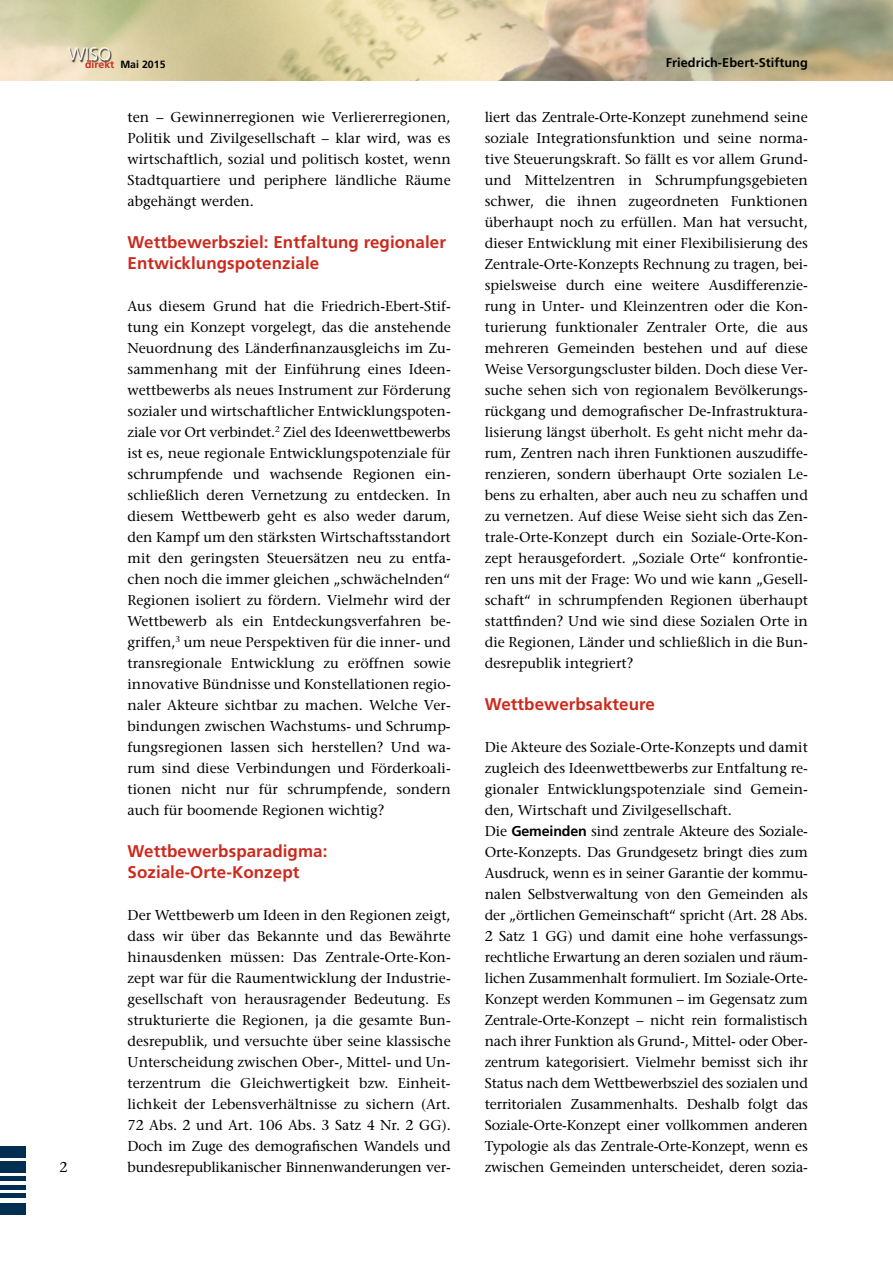
<style>
.page{position:relative;width:893px;height:1263px;background:#fff}
.page>*{position:absolute;margin:0;border:0;box-sizing:border-box;transform-origin:0 0}
.t1{font:300 18px "Frutiger";color:#fff}
.t2{font:700 16.95px/21px "Frutiger";letter-spacing:.005em;color:#cb2a1d}
.t3{font:14.25px/21px "Stone Serif";letter-spacing:-.01em;color:#000;text-align:justify}
.t4{font:700 12.75px "Frutiger";letter-spacing:.005em;color:#000}
.t5{font:700 10.5px "Frutiger";letter-spacing:.005em;color:#000}
.s1{color:#cb2a1d}
.s2{font-family:"Frutiger";font-weight:700}
</style>
<div class="page">
<img style="left:0;top:0;width:893px;height:80px">
<div style="left:0;top:1147px;width:26px;height:11px;background:#002f52"></div>
<div style="left:0;top:1204px;width:26px;height:11px;background:#002f52"></div>
<div style="left:0;top:1161px;width:26px;height:12px;background:#002f52"></div>
<hr style="left:0;top:1177px;width:26px;height:4px;background:#002f52">
<hr style="left:0;top:1185px;width:26px;height:4px;background:#002f52">
<hr style="left:0;top:1194px;width:26px;height:4px;background:#002f52">
<div style="left:69px;top:48px;width:43px;height:14px;background:#000;opacity:.75"></div>
<p class="t1" style="left:68px;top:44px;width:44px">WISO</p>
<p class="t5" style="left:85px;top:59px;width:82px"><span class="s1">direkt</span> Mai 2015</p>
<p class="t4" style="left:666px;top:55px;width:144px">Friedrich-Ebert-Stiftung</p>
<p class="t3" style="left:128px;top:106px;width:325px">ten – Gewinnerregionen wie Verliererregionen, Politik und Zivilgesellschaft – klar wird, was es wirtschaftlich, sozial und politisch kostet, wenn Stadtquartiere und periphere ländliche Räume abgehängt werden.</p>
<p class="t2" style="left:128px;top:231px;width:320px">Wettbewerbsziel: Entfaltung regionaler<br>Entwicklungspotenziale</p>
<p class="t3" style="left:128px;top:295px;width:325px">Aus diesem Grund hat die Friedrich-Ebert-Stif&shy;tung ein Konzept vorgelegt, das die anstehende Neuordnung des Länderfinanzausgleichs im Zu&shy;sammenhang mit der Einführung eines Ideen&shy;wettbewerbs als neues Instrument zur Förderung sozialer und wirtschaftlicher Entwicklungspoten&shy;ziale vor Ort verbindet.<sup>2</sup> Ziel des Ideenwettbewerbs ist es, neue regionale Entwicklungspotenziale für schrumpfende und wachsende Regionen ein&shy;schließlich deren Vernetzung zu entdecken. In diesem Wettbewerb geht es also weder darum, den Kampf um den stärksten Wirtschaftsstandort mit den geringsten Steuersätzen neu zu entfa&shy;chen noch die immer gleichen „schwächelnden“ Regionen isoliert zu fördern. Vielmehr wird der Wettbewerb als ein Entdeckungsverfahren be&shy;griffen,<sup>3</sup> um neue Perspektiven für die inner- und transregionale Entwicklung zu eröffnen sowie innovative Bündnisse und Konstellationen regio&shy;naler Akteure sichtbar zu machen. Welche Ver&shy;bindungen zwischen Wachstums- und Schrump&shy;fungsregionen lassen sich herstellen? Und wa&shy;rum sind diese Verbindungen und Förderkoali&shy;tionen nicht nur für schrumpfende, sondern auch für boomende Regionen wichtig?</p>
<p class="t2" style="left:128px;top:840px;width:201px">Wettbewerbsparadigma:<br>Soziale-Orte-Konzept</p>
<p class="t3" style="left:128px;top:904px;width:325px">Der Wettbewerb um Ideen in den Regionen zeigt, dass wir über das Bekannte und das Bewährte hinausdenken müssen: Das Zentrale-Orte-Kon&shy;zept war für die Raumentwicklung der Industrie&shy;gesellschaft von herausragender Bedeutung. Es strukturierte die Regionen, ja die gesamte Bun&shy;desrepublik, und versuchte über seine klassische Unterscheidung zwischen Ober-, Mittel- und Un&shy;terzentrum die Gleichwertigkeit bzw. Einheit&shy;lichkeit der Lebensverhältnisse zu sichern (Art.<br>72 Abs. 2 und Art. 106 Abs. 3 Satz 4 Nr. 2 GG).<br>Doch im Zuge des demografischen Wandels und</p>
<p class="t3" style="left:60px;top:1157px;width:10px">2</p>
<p class="t3" style="left:128px;top:1156px;width:325px">bundesrepublikanischer Binnenwanderungen ver-</p>
<p class="t3" style="left:485px;top:106px;width:325px">liert das Zentrale-Orte-Konzept zunehmend seine soziale Integrationsfunktion und seine norma&shy;tive Steuerungskraft. So fällt es vor allem Grund&shy;und Mittelzentren in Schrumpfungsgebieten schwer, die ihnen zugeordneten Funktionen überhaupt noch zu erfüllen. Man hat versucht, dieser Entwicklung mit einer Flexibilisierung des Zentrale-Orte-Konzepts Rechnung zu tragen, bei&shy;spielsweise durch eine weitere Ausdifferenzie&shy;rung in Unter- und Kleinzentren oder die Kon&shy;turierung funktionaler Zentraler Orte, die aus mehreren Gemeinden bestehen und auf diese Weise Versorgungscluster bilden. Doch diese Ver&shy;suche sehen sich von regionalem Bevölkerungs&shy;rückgang und demografischer De-Infrastruktura&shy;lisierung längst überholt. Es geht nicht mehr da&shy;rum, Zentren nach ihren Funktionen auszudiffe&shy;renzieren, sondern überhaupt Orte sozialen Le&shy;bens zu erhalten, aber auch neu zu schaffen und zu vernetzen. Auf diese Weise sieht sich das Zen&shy;trale-Orte-Konzept durch ein Soziale-Orte-Kon&shy;zept herausgefordert. „Soziale Orte“ konfrontie&shy;ren uns mit der Frage: Wo und wie kann „Gesell&shy;schaft“ in schrumpfenden Regionen überhaupt stattfinden? Und wie sind diese Sozialen Orte in die Regionen, Länder und schließlich in die Bun&shy;desrepublik integriert?</p>
<p class="t2" style="left:485px;top:693px;width:172px">Wettbewerbsakteure</p>
<p class="t3" style="left:485px;top:736px;width:325px;text-align:left">Die Akteure des Soziale-Orte-Konzepts und damit zugleich des Ideenwettbewerbs zur Entfaltung re&shy;gionaler Entwicklungspotenziale sind Gemein&shy;den, Wirtschaft und Zivilgesellschaft.<br>Die <span class="s2">Gemeinden</span> sind zentrale Akteure des Soziale-Orte-Konzepts. Das Grundgesetz bringt dies zum Ausdruck, wenn es in seiner Garantie der kommu&shy;nalen Selbstverwaltung von den Gemeinden als der „örtlichen Gemeinschaft“ spricht (Art. 28 Abs.<br>2 Satz 1 GG) und damit eine hohe verfassungs&shy;rechtliche Erwartung an deren sozialen und räum&shy;lichen Zusammenhalt formuliert. Im Soziale-Orte-Konzept werden Kommunen – im Gegensatz zum Zentrale-Orte-Konzept – nicht rein formalistisch nach ihrer Funktion als Grund-, Mittel- oder Ober&shy;zentrum kategorisiert. Vielmehr bemisst sich ihr Status nach dem Wettbewerbsziel des sozialen und territorialen Zusammenhalts. Deshalb folgt das Soziale-Orte-Konzept einer vollkommen anderen Typologie als das Zentrale-Orte-Konzept, wenn es zwischen Gemeinden unterscheidet, deren sozia-</p>
</div>
